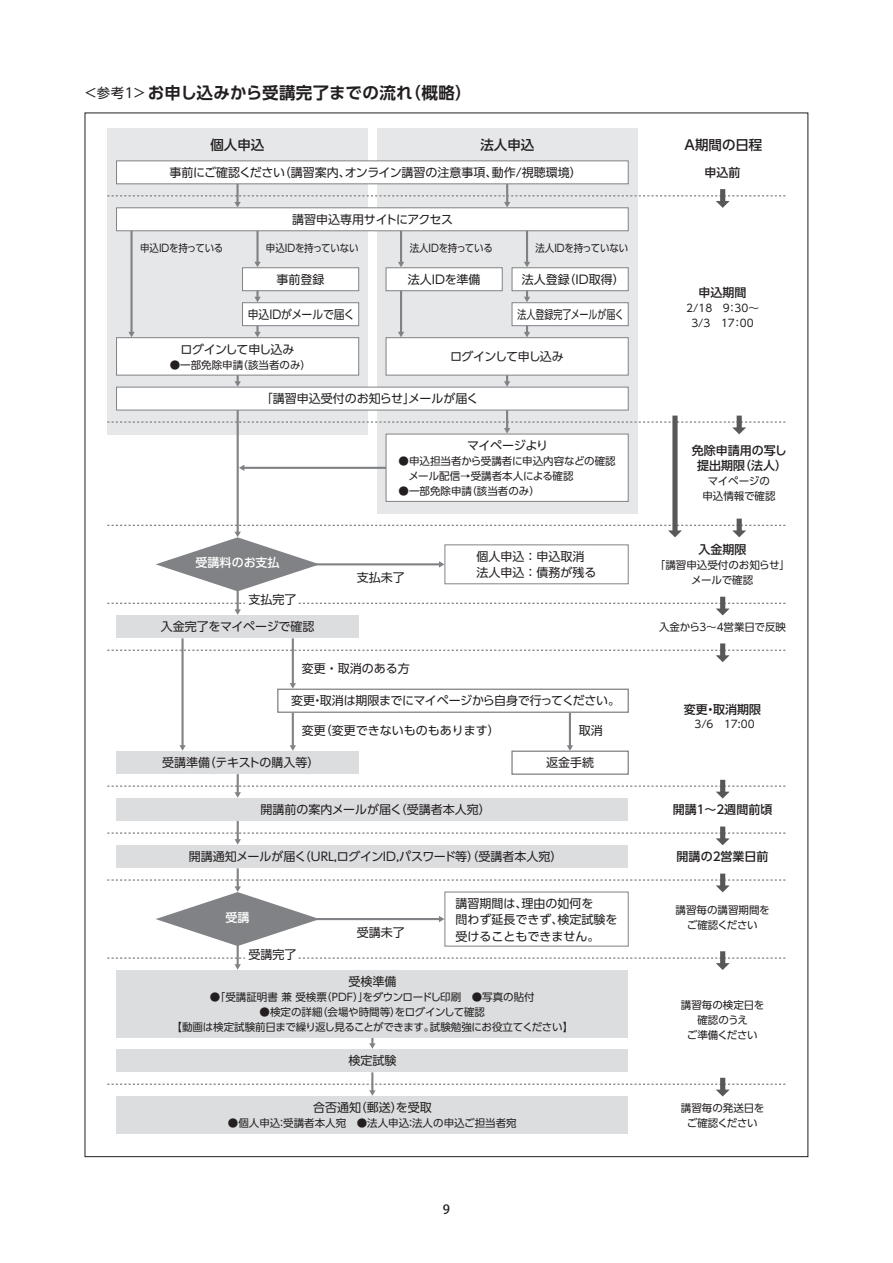
<style>
.page{position:relative;width:893px;height:1263px;background:#fff}
.page>*{position:absolute;margin:0;border:0;box-sizing:border-box;transform-origin:0 0}
.t1{font:700 16.5px "UD Shin Go Pro De";letter-spacing:.02em;color:#231f20}
.t2{font:500 13.5px "UD Shin Go Pro";color:#231f20}
.t3{font:500 12.75px "Koz Go Pro";color:#231f20}
.t4{font:12px/16.5px "UD Shin Go Pro";color:#231f20}
.t5{font:500 12px/15px "UD Shin Go Pro";color:#231f20;text-align:center}
.t6{font:12px "UD Shin Go Pro";letter-spacing:-.035em;color:#231f20}
.t7{font:12px "UD Shin Go Pro";letter-spacing:-.06em;color:#231f20}
.t8{font:12px "UD Shin Go Pro";letter-spacing:-.02em;color:#231f20}
.t9{font:12px "UD Shin Go Pro";color:#231f20;scale:.75 1}
.t10{font:12px "UD Shin Go Pro";color:#231f20;scale:.9 1}
.t11{font:500 12px "UD Shin Go Pro";color:#fff}
.t12{font:10.5px/15px "UD Shin Go Pro";color:#231f20;text-align:center}
.t13{font:10.5px/15px "UD Shin Go Pro";letter-spacing:-.02em;color:#231f20;text-align:center}
.t14{font:10.5px "UD Shin Go Pro";color:#231f20;scale:.9 1}
.t15{font:10.5px "UD Shin Go Pro";letter-spacing:-.025em;color:#231f20;scale:.9 1}
.s1{font-family:"UD Shin Go Pro";font-weight:400;font-size:13.5px}
</style>
<div class="page">
<div style="left:107px;top:128px;width:261px;height:306px;background:#e6e7e9"></div>
<div style="left:116px;top:337px;width:243px;height:39px;background:#fff;border:1px solid #808285"></div>
<div style="left:242px;top:267px;width:117px;height:24px;background:#fff;border:1px solid #808285"></div>
<div style="left:242px;top:302px;width:117px;height:24px;background:#fff;border:1px solid #808285"></div>
<div style="left:377px;top:128px;width:260px;height:385px;background:#e6e7e9"></div>
<div style="left:116px;top:160px;width:513px;height:24px;background:#fff;border:1px solid #808285"></div>
<div style="left:116px;top:207px;width:513px;height:24px;background:#fff;border:1px solid #808285"></div>
<div style="left:116px;top:387px;width:513px;height:23px;background:#fff;border:1px solid #808285"></div>
<div style="left:117px;top:1096px;width:511px;height:37px;background:#dcdddf"></div>
<div style="left:277px;top:689px;width:352px;height:24px;background:#fff;border:1px solid #808285"></div>
<div style="left:386px;top:337px;width:243px;height:39px;background:#fff;border:1px solid #808285"></div>
<div style="left:512px;top:267px;width:117px;height:24px;background:#fff;border:1px solid #808285"></div>
<div style="left:511px;top:750px;width:118px;height:25px;background:#fff;border:1px solid #808285"></div>
<div style="left:386px;top:267px;width:117px;height:24px;background:#fff;border:1px solid #808285"></div>
<div style="left:512px;top:302px;width:117px;height:24px;background:#fff;border:1px solid #808285"></div>
<hr style="left:526px;top:231px;width:2px;height:32px;background:#808285">
<svg style="left:524px;top:262px;width:6px;height:5px"></svg>
<svg style="left:524px;top:291px;width:6px;height:11px"></svg>
<svg style="left:524px;top:326px;width:6px;height:11px"></svg>
<svg style="left:369px;top:1037px;width:7px;height:12px"></svg>
<hr style="left:256px;top:231px;width:3px;height:32px;background:#808285">
<svg style="left:254px;top:262px;width:7px;height:5px"></svg>
<hr style="left:130px;top:231px;width:3px;height:102px;background:#808285">
<svg style="left:128px;top:332px;width:7px;height:5px"></svg>
<svg style="left:254px;top:291px;width:7px;height:11px"></svg>
<svg style="left:254px;top:326px;width:7px;height:11px"></svg>
<svg style="left:234px;top:375px;width:7px;height:12px"></svg>
<svg style="left:504px;top:375px;width:6px;height:12px"></svg>
<hr style="left:237px;top:588px;width:2px;height:22px;background:#808285">
<hr style="left:292px;top:638px;width:2px;height:46px;background:#808285">
<svg style="left:290px;top:683px;width:6px;height:6px"></svg>
<hr style="left:181px;top:638px;width:3px;height:108px;background:#808285">
<svg style="left:179px;top:745px;width:7px;height:6px"></svg>
<hr style="left:292px;top:713px;width:2px;height:33px;background:#808285">
<svg style="left:290px;top:745px;width:6px;height:6px"></svg>
<hr style="left:569px;top:713px;width:2px;height:33px;background:#808285">
<svg style="left:567px;top:745px;width:6px;height:6px"></svg>
<hr style="left:400px;top:231px;width:2px;height:32px;background:#808285">
<svg style="left:398px;top:262px;width:6px;height:5px"></svg>
<hr style="left:400px;top:291px;width:2px;height:42px;background:#808285">
<svg style="left:398px;top:332px;width:6px;height:5px"></svg>
<svg style="left:107px;top:184px;width:678px;height:24px"></svg>
<svg style="left:107px;top:597px;width:678px;height:18px"></svg>
<svg style="left:107px;top:643px;width:678px;height:19px"></svg>
<svg style="left:107px;top:774px;width:678px;height:24px"></svg>
<svg style="left:107px;top:821px;width:678px;height:24px"></svg>
<svg style="left:107px;top:868px;width:678px;height:102px"></svg>
<svg style="left:107px;top:1072px;width:678px;height:24px"></svg>
<svg style="left:107px;top:410px;width:678px;height:181px"></svg>
<div style="left:117px;top:798px;width:511px;height:23px;background:#dcdddf"></div>
<div style="left:117px;top:845px;width:511px;height:23px;background:#dcdddf"></div>
<div style="left:117px;top:1049px;width:511px;height:23px;background:#dcdddf"></div>
<div style="left:117px;top:970px;width:511px;height:67px;background:#dcdddf"></div>
<div style="left:117px;top:615px;width:242px;height:23px;background:#dcdddf"></div>
<div style="left:117px;top:751px;width:242px;height:23px;background:#dcdddf"></div>
<h1 class="t1" style="left:84px;top:80px;width:390px"><span class="s1">＜参考１＞</span>お申し込みから受講完了までの流れ（概略）</h1>
<p class="t2" style="left:210px;top:134px;width:55px">個人申込</p>
<p class="t2" style="left:480px;top:134px;width:55px">法人申込</p>
<p class="t2" style="left:685px;top:134px;width:79px">A期間の日程</p>
<p class="t4" style="left:169px;top:164px;width:414px">事前にご確認ください（講習案内、オンライン講習の注意事項、動作/視聴環境）</p>
<p class="t8" style="left:292px;top:209px;width:163px">講習申込専用サイトにアクセス</p>
<p class="t15" style="left:140px;top:239px;width:94px">申込IDを持っている</p>
<p class="t14" style="left:266px;top:239px;width:105px">申込IDを持っていない</p>
<p class="t15" style="left:410px;top:239px;width:94px">法人IDを持っている</p>
<p class="t14" style="left:535px;top:239px;width:105px">法人IDを持っていない</p>
<p class="t4" style="left:277px;top:270px;width:49px">事前登録</p>
<p class="t10" style="left:248px;top:304px;width:120px">申込IDがメールで届く</p>
<p class="t7" style="left:181px;top:339px;width:115px">ログインして申し込み</p>
<p class="t12" style="left:170px;top:357px;width:143px">●一部免除申請（該当者のみ）</p>
<p class="t4" style="left:408px;top:270px;width:74px">法人IDを準備</p>
<p class="t4" style="left:522px;top:270px;width:104px">法人登録（ID取得）</p>
<p class="t9" style="left:517px;top:304px;width:143px">法人登録完了メールが届く</p>
<p class="t7" style="left:450px;top:346px;width:115px">ログインして申し込み</p>
<p class="t4" style="left:261px;top:390px;width:219px">「講習申込受付のお知らせ」メールが届く</p>
<p class="t11" style="left:196px;top:553px;width:85px">受講料のお支払</p>
<p class="t4" style="left:248px;top:591px;width:49px">支払完了</p>
<p class="t4" style="left:161px;top:618px;width:155px">入金完了をマイページで確認</p>
<p class="t6" style="left:467px;top:436px;width:82px">マイページより</p>
<p class="t12" style="left:398px;top:453px;width:219px;text-align:left">●申込担当者から受講者に申込内容などの確認　メール配信→受講者本人による確認</p>
<p class="t12" style="left:398px;top:483px;width:143px">●一部免除申請（該当者のみ）</p>
<p class="t4" style="left:357px;top:569px;width:49px">支払未了</p>
<p class="t4" style="left:477px;top:547px;width:121px">個人申込：申込取消法人申込：債務が残る</p>
<p class="t4" style="left:302px;top:660px;width:109px">変更・取消のある方</p>
<p class="t6" style="left:291px;top:691px;width:330px">変更・取消は期限までにマイページから自身で行ってください。</p>
<p class="t4" style="left:302px;top:722px;width:193px">変更(変更できないものもあります)</p>
<p class="t4" style="left:579px;top:722px;width:25px">取消</p>
<p class="t4" style="left:162px;top:754px;width:159px">受講準備（テキストの購入等）</p>
<p class="t4" style="left:546px;top:754px;width:49px">返金手続</p>
<p class="t4" style="left:260px;top:801px;width:232px">開講前の案内メールが届く（受講者本人宛）</p>
<p class="t4" style="left:189px;top:848px;width:375px">開講通知メールが届く（URL,ログインID,パスワード等）（受講者本人宛）</p>
<p class="t11" style="left:226px;top:908px;width:25px">受講</p>
<p class="t4" style="left:248px;top:946px;width:49px">受講完了</p>
<p class="t4" style="left:357px;top:923px;width:49px">受講未了</p>
<p class="t4" style="left:456px;top:894px;width:163px">講習期間は､理由の如何を<br>問わず延長できず､検定試験を受けることもできません。</p>
<p class="t4" style="left:348px;top:973px;width:49px">受検準備</p>
<p class="t12" style="left:210px;top:989px;width:326px">●「受講証明書 兼 受検票（PDF）」をダウンロードし印刷　●写真の貼付</p>
<p class="t13" style="left:171px;top:1004px;width:403px">●検定の詳細（会場や時間等）をログインして確認<br>【動画は検定試験前日まで繰り返し見ることができます。試験勉強にお役立てください】</p>
<p class="t4" style="left:348px;top:1052px;width:49px">検定試験</p>
<p class="t4" style="left:313px;top:1099px;width:120px">合否通知（郵送）を受取</p>
<p class="t12" style="left:228px;top:1115px;width:290px">●個人申込：受講者本人宛　●法人申込：法人の申込ご担当者宛</p>
<p class="t3" style="left:443px;top:1201px;width:9px">9</p>
<p class="t5" style="left:704px;top:165px;width:37px">申込前</p>
<p class="t5" style="left:698px;top:285px;width:49px">申込期間</p>
<p class="t12" style="left:686px;top:300px;width:74px">2/18　9：30～<br>3/3　17：00</p>
<p class="t5" style="left:692px;top:442px;width:97px">免除申請用の写し提出期限（法人）</p>
<p class="t12" style="left:702px;top:473px;width:75px">マイページの申込情報で確認</p>
<p class="t5" style="left:698px;top:542px;width:49px">入金期限</p>
<p class="t12" style="left:655px;top:557px;width:137px">「講習申込受付のお知らせ」メールで確認</p>
<p class="t12" style="left:659px;top:619px;width:128px">入金から3～4営業日で反映</p>
<p class="t5" style="left:684px;top:701px;width:79px">変更・取消期限</p>
<p class="t12" style="left:694px;top:716px;width:62px">3/6　17:00</p>
<p class="t5" style="left:673px;top:802px;width:101px">開講1～2週間前頃</p>
<p class="t5" style="left:677px;top:849px;width:93px">開講の2営業日前</p>
<p class="t12" style="left:675px;top:902px;width:96px">講習毎の講習期間をご確認ください</p>
<p class="t12" style="left:681px;top:997px;width:85px">講習毎の検定日を確認のうえ<br>ご準備ください</p>
<p class="t12" style="left:681px;top:1100px;width:85px">講習毎の発送日をご確認ください</p>
</div>
